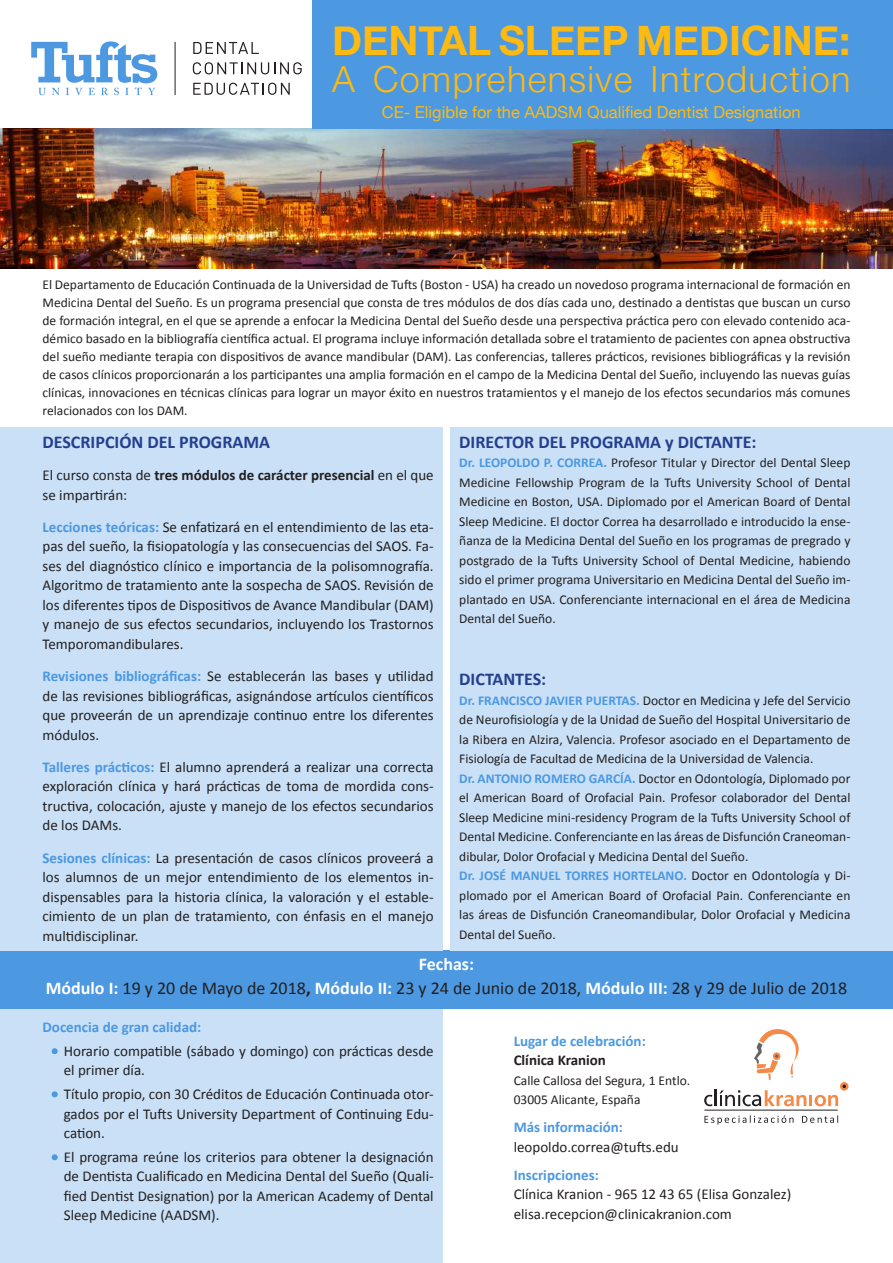
<style>
.page{position:relative;width:893px;height:1263px;background:#fff}
.page>*{position:absolute;margin:0;border:0;box-sizing:border-box;transform-origin:0 0}
.t1{font:700 40.5px "Helvetica Neue";color:#fcba13}
.t2{font:300 36px "Helvetica Neue";letter-spacing:.04em;color:#fcba13}
.t3{font:18px/23.7px "Calibri";color:#231f20;text-align:center}
.t4{font:700 18px "Calibri";color:#253f8e}
.t5{font:16.5px "Helvetica Neue";color:#fcba13}
.t6{font:15px/19.5px "Calibri";color:#231f20;text-align:justify}
.t7{font:700 15px "Calibri";color:#4c98e1}
.t8{font:700 15px "Calibri";color:#231f20}
.t9{font:13.5px/19.5px "Calibri";color:#231f20}
.s1{font-weight:700;color:#4c98e1}
.s2{font-weight:700}
.s3{font-weight:700;color:#fff}
</style>
<div class="page">
<img style="left:0;top:129px;width:893px;height:139px">
<div style="left:0;top:983px;width:442px;height:280px;background:#c9e0f6"></div>
<div style="left:0;top:950px;width:893px;height:59px;background:#4c98e1"></div>
<div style="left:0;top:427px;width:442px;height:523px;background:#c9e0f6"></div>
<div style="left:451px;top:427px;width:442px;height:523px;background:#c9e0f6"></div>
<div style="left:312px;top:0;width:581px;height:129px;background:#4c98e1"></div>
<svg style="left:52px;top:1048px;width:6px;height:6px"></svg>
<svg style="left:52px;top:1091px;width:6px;height:6px"></svg>
<svg style="left:52px;top:1154px;width:6px;height:6px"></svg>
<svg style="left:193px;top:42px;width:66px;height:12px"></svg>
<svg style="left:193px;top:62px;width:109px;height:12px"></svg>
<svg style="left:193px;top:83px;width:97px;height:12px"></svg>
<hr style="left:175px;top:42px;width:1px;height:53px;background:#231f20">
<svg style="left:31px;top:41px;width:126px;height:54px"></svg>
<div style="left:840px;top:1082px;width:8px;height:9px;background:#f68947;border-radius:50%"></div>
<svg style="left:704px;top:1029px;width:142px;height:77px"></svg>
<svg style="left:704px;top:1115px;width:134px;height:10px"></svg>
<hr style="left:704px;top:1110px;width:134px;height:1px;background:#231f20">
<h1 class="t1" style="left:332px;top:9px;width:520px">DENTAL SLEEP MEDICINE:</h1>
<h2 class="t2" style="left:332px;top:51px;width:520px">A Comprehensive Introduction</h2>
<p class="t5" style="left:382px;top:100px;width:420px">CE- Eligible for the AADSM Qualified Dentist Designation</p>
<p class="t9" style="left:43px;top:275px;width:809px;line-height:18px;text-align:justify">El Departamento de Educación Continuada de la Universidad de Tufts (Boston - USA) ha creado un novedoso programa internacional de formación en Medicina Dental del Sueño. Es un programa presencial que consta de tres módulos de dos días cada uno, destinado a dentistas que buscan un curso de formación integral, en el que se aprende a enfocar la Medicina Dental del Sueño desde una perspectiva práctica pero con elevado contenido aca&shy;démico basado en la bibliografía científica actual. El programa incluye información detallada sobre el tratamiento de pacientes con apnea obstructiva del sueño mediante terapia con dispositivos de avance mandibular (DAM). Las conferencias, talleres prácticos, revisiones bibliográficas y la revisión de casos clínicos proporcionarán a los participantes una amplia formación en el campo de la Medicina Dental del Sueño, incluyendo las nuevas guías clínicas, innovaciones en técnicas clínicas para lograr un mayor éxito en nuestros tratamientos y el manejo de los efectos secundarios más comunes relacionados con los DAM.</p>
<h3 class="t4" style="left:459px;top:430px;width:299px">DIRECTOR DEL PROGRAMA y DICTANTE:</h3>
<p class="t9" style="left:459px;top:453px;width:393px;text-align:justify"><span class="s1">Dr. LEOPOLDO P. CORREA.</span> Profesor Titular y Director del Dental Sleep Medicine Fellowship Program de la Tufts University School of Dental Medicine en Boston, USA. Diplomado por el American Board of Dental Sleep Medicine. El doctor Correa ha desarrollado e introducido la ense&shy;ñanza de la Medicina Dental del Sueño en los programas de pregrado y postgrado de la Tufts University School of Dental Medicine, habiendo sido el primer programa Universitario en Medicina Dental del Sueño im&shy;plantado en USA. Conferenciante internacional en el área de Medicina Dental del Sueño.</p>
<h3 class="t4" style="left:43px;top:430px;width:229px">DESCRIPCIÓN DEL PROGRAMA</h3>
<p class="t6" style="left:43px;top:465px;width:393px">El curso consta de <span class="s2">tres módulos de carácter presencial</span> en el que se impartirán:</p>
<p class="t6" style="left:43px;top:517px;width:393px"><span class="s1">Lecciones teóricas:</span> Se enfatizará en el entendimiento de las eta&shy;pas del sueño, la fisiopatología y las consecuencias del SAOS. Fa&shy;ses del diagnóstico clínico e importancia de la polisomnografía.<br>Algoritmo de tratamiento ante la sospecha de SAOS. Revisión de los diferentes tipos de Dispositivos de Avance Mandibular (DAM) y manejo de sus efectos secundarios, incluyendo los Trastornos Temporomandibulares.</p>
<p class="t6" style="left:43px;top:666px;width:393px"><span class="s1">Revisiones bibliográficas:</span> Se establecerán las bases y utilidad de las revisiones bibliográficas, asignándose artículos científicos que proveerán de un aprendizaje continuo entre los diferentes módulos.</p>
<p class="t6" style="left:43px;top:757px;width:393px"><span class="s1">Talleres prácticos:</span> El alumno aprenderá a realizar una correcta exploración clínica y hará prácticas de toma de mordida cons&shy;tructiva, colocación, ajuste y manejo de los efectos secundarios de los DAMs.</p>
<p class="t6" style="left:43px;top:848px;width:393px"><span class="s1">Sesiones clínicas:</span> La presentación de casos clínicos proveerá a los alumnos de un mejor entendimiento de los elementos in&shy;dispensables para la historia clínica, la valoración y el estable&shy;cimiento de un plan de tratamiento, con énfasis en el manejo multidisciplinar.</p>
<h3 class="t3" style="left:46px;top:952px;width:803px"><span class="s3">Fechas:<br>Módulo I:</span> 19 y 20 de Mayo de 2018<span class="s2">,</span> <span class="s3">Módulo II:</span> 23 y 24 de Junio de 2018, <span class="s3">Módulo III:</span> 28 y 29 de Julio de 2018</h3>
<p class="t7" style="left:43px;top:1017px;width:160px">Docencia de gran calidad:</p>
<p class="t6" style="left:64px;top:1041px;width:371px;text-indent:-13px">• Horario compatible (sábado y domingo) con prácticas desde el primer día.</p>
<p class="t6" style="left:64px;top:1084px;width:371px;text-indent:-13px">• Título propio, con 30 Créditos de Educación Continuada otor&shy;gados por el Tufts University Department of Continuing Edu&shy;cation.</p>
<p class="t6" style="left:64px;top:1147px;width:371px;text-indent:-13px">• El programa reúne los criterios para obtener la designación de Dentista Cualificado en Medicina Dental del Sueño (Quali&shy;fied Dentist Designation) por la American Academy of Dental Sleep Medicine (AADSM).</p>
<h3 class="t4" style="left:459px;top:668px;width:89px">DICTANTES:</h3>
<p class="t9" style="left:459px;top:691px;width:393px"><span class="s1">Dr. FRANCISCO JAVIER PUERTAS.</span> Doctor en Medicina y Jefe del Servicio de Neurofisiología y de la Unidad de Sueño del Hospital Universitario de la Ribera en Alzira, Valencia. Profesor asociado en el Departamento de Fisiología de Facultad de Medicina de la Universidad de Valencia.<br><span class="s1">Dr. ANTONIO ROMERO GARCÍA.</span> Doctor en Odontología, Diplomado por el American Board of Orofacial Pain. Profesor colaborador del Dental Sleep Medicine mini-residency Program de la Tufts University School of Dental Medicine. Conferenciante en las áreas de Disfunción Craneoman&shy;dibular, Dolor Orofacial y Medicina Dental del Sueño.<br><span class="s1">Dr. JOSÉ MANUEL TORRES HORTELANO.</span> Doctor en Odontología y Di&shy;plomado por el American Board of Orofacial Pain. Conferenciante en las áreas de Disfunción Craneomandibular, Dolor Orofacial y Medicina Dental del Sueño.</p>
<p class="t7" style="left:514px;top:1031px;width:134px">Lugar de celebración:</p>
<p class="t8" style="left:514px;top:1051px;width:94px">Clínica Kranion</p>
<p class="t9" style="left:514px;top:1071px;width:178px">Calle Callosa del Segura, 1 Entlo.<br>03005 Alicante, España</p>
<p class="t7" style="left:514px;top:1118px;width:111px">Más información:</p>
<p class="t6" style="left:514px;top:1137px;width:167px">leopoldo.correa@tufts.edu</p>
<p class="t7" style="left:514px;top:1165px;width:87px">Inscripciones:</p>
<p class="t6" style="left:514px;top:1185px;width:279px">Clínica Kranion - 965 12 43 65 (Elisa Gonzalez) elisa.recepcion@clinicakranion.com</p>
</div>
